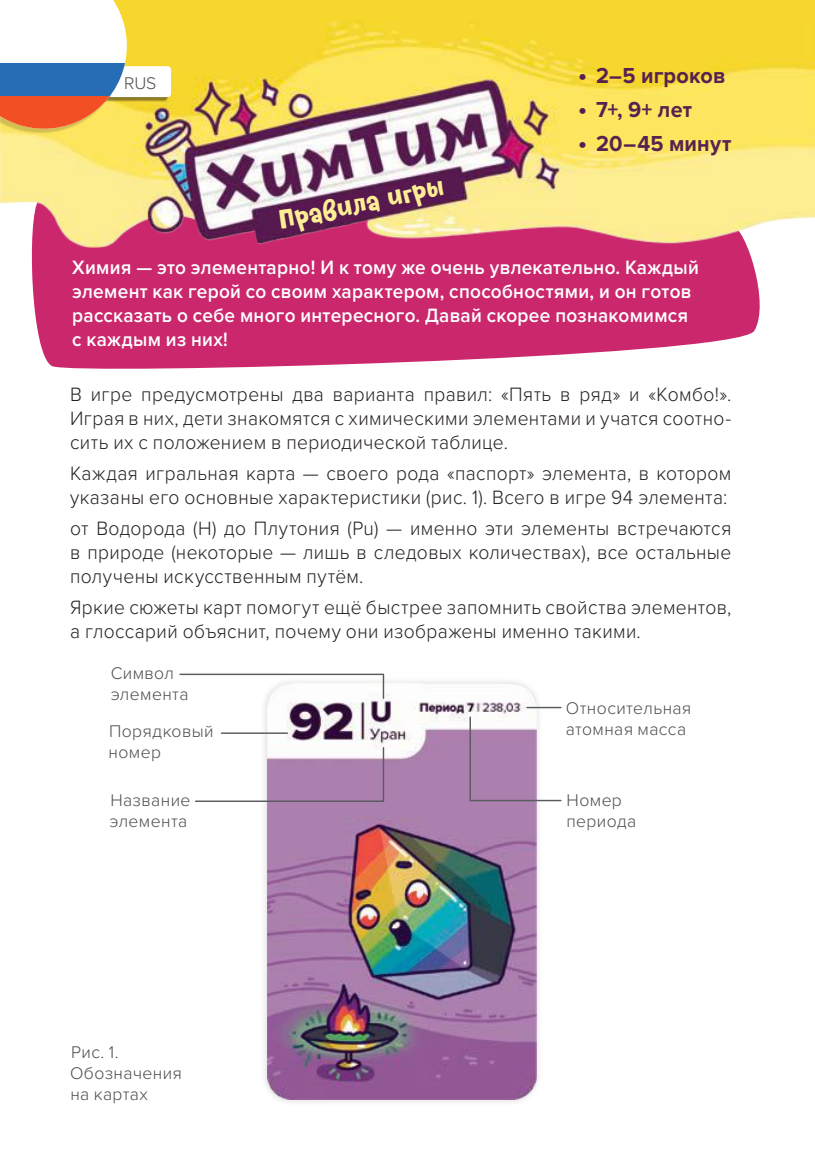
<style>
.page{position:relative;width:815px;height:1170px;background:#fff}
.page>*{position:absolute;margin:0;border:0;box-sizing:border-box;transform-origin:0 0}
.t1{font:700 27.5px "Umnik";color:#fded95}
.t2{font:700 22.5px "Proxima Nova";letter-spacing:.01em;color:#582250;scale:.96 1}
.t3{font:300 20px/24px "Proxima Nova";letter-spacing:.02em;color:#241f1f;text-align:justify;scale:.96 1}
.t4{font:600 20px/24px "Proxima Nova";letter-spacing:.015em;color:#fff;scale:.95 1}
.t5{font:300 17.5px/21px "Proxima Nova";letter-spacing:.025em;color:#4e4b4c}
.s1{font-size:25px;color:#571c50}
</style>
<div class="page">
<svg style="left:31px;top:247px;width:729px;height:122px;background:#cf3a79"></svg>
<img style="left:0;top:0;width:815px;height:247px">
<div style="left:260px;top:676px;width:284px;height:430px;background:#241f1f;opacity:.2"></div>
<img style="left:267px;top:684px;width:269px;height:415px">
<div style="left:96px;top:68px;width:73px;height:34px;background:#241f1f;opacity:.5"></div>
<div style="left:100px;top:66px;width:71px;height:31px;background:#fff;border-radius:4px"></div>
<div style="left:0;top:0;width:125px;height:134px;background:#241f1f;opacity:.2"></div>
<svg style="left:0;top:0;width:127px;height:63px"></svg>
<div style="left:0;top:63px;width:127px;height:33px;background:#266db6"></div>
<svg style="left:0;top:96px;width:127px;height:33px;background:#f27e37"></svg>
<svg style="left:469px;top:715px;width:93px;height:87px"></svg>
<hr style="left:527px;top:706px;width:34px;height:2px;background:#595b5d">
<svg style="left:179px;top:673px;width:206px;height:26px"></svg>
<svg style="left:195px;top:746px;width:190px;height:56px"></svg>
<hr style="left:221px;top:732px;width:66px;height:1px;background:#595b5d">
<p class="t5" style="left:124px;top:71px;width:34px">RUS</p>
<p class="t2" style="left:578px;top:58px;width:155px"><span class="s1">•</span> 2–5 игроков</p>
<p class="t2" style="left:578px;top:92px;width:120px"><span class="s1">•</span> 7+, 9+ лет</p>
<p class="t2" style="left:578px;top:127px;width:161px"><span class="s1">•</span> 20–45 минут</p>
<h1 class="t1" style="left:276px;top:207px;width:171px;rotate:-12deg">Правила игры</h1>
<p class="t4" style="left:72px;top:255px;width:661px">Химия — это элементарно! И к тому же очень увлекательно. Каждый элемент как герой со своим характером, способностями, и он готов рассказать о себе много интересного. Давай скорее познакомимся с каждым из них!</p>
<p class="t3" style="left:70px;top:381px;width:690px">В игре предусмотрены два варианта правил: «Пять в ряд» и «Комбо!».<br>Играя в них, дети знакомятся с химическими элементами и учатся соотно&shy;сить их с положением в периодической таблице.</p>
<p class="t3" style="left:70px;top:460px;width:690px">Каждая игральная карта — своего рода «паспорт» элемента, в котором указаны его основные характеристики (рис. 1). Всего в игре 94 элемента:</p>
<p class="t3" style="left:70px;top:515px;width:690px">от Водорода (Н) до Плутония (Pu) — именно эти элементы встречаются в природе (некоторые — лишь в следовых количествах), все остальные получены искусственным путём.</p>
<p class="t3" style="left:70px;top:594px;width:690px">Яркие сюжеты карт помогут ещё быстрее запомнить свойства элементов, а глоссарий объяснит, почему они изображены именно такими.</p>
<p class="t5" style="left:111px;top:661px;width:79px">Символ элемента</p>
<p class="t5" style="left:109px;top:719px;width:107px">Порядковый номер</p>
<p class="t5" style="left:110px;top:788px;width:82px">Название элемента</p>
<p class="t5" style="left:70px;top:1040px;width:113px">Рис. 1.<br>Обозначения на картах</p>
<p class="t5" style="left:566px;top:696px;width:127px">Относительная атомная масса</p>
<p class="t5" style="left:566px;top:788px;width:71px">Номер периода</p>
</div>
